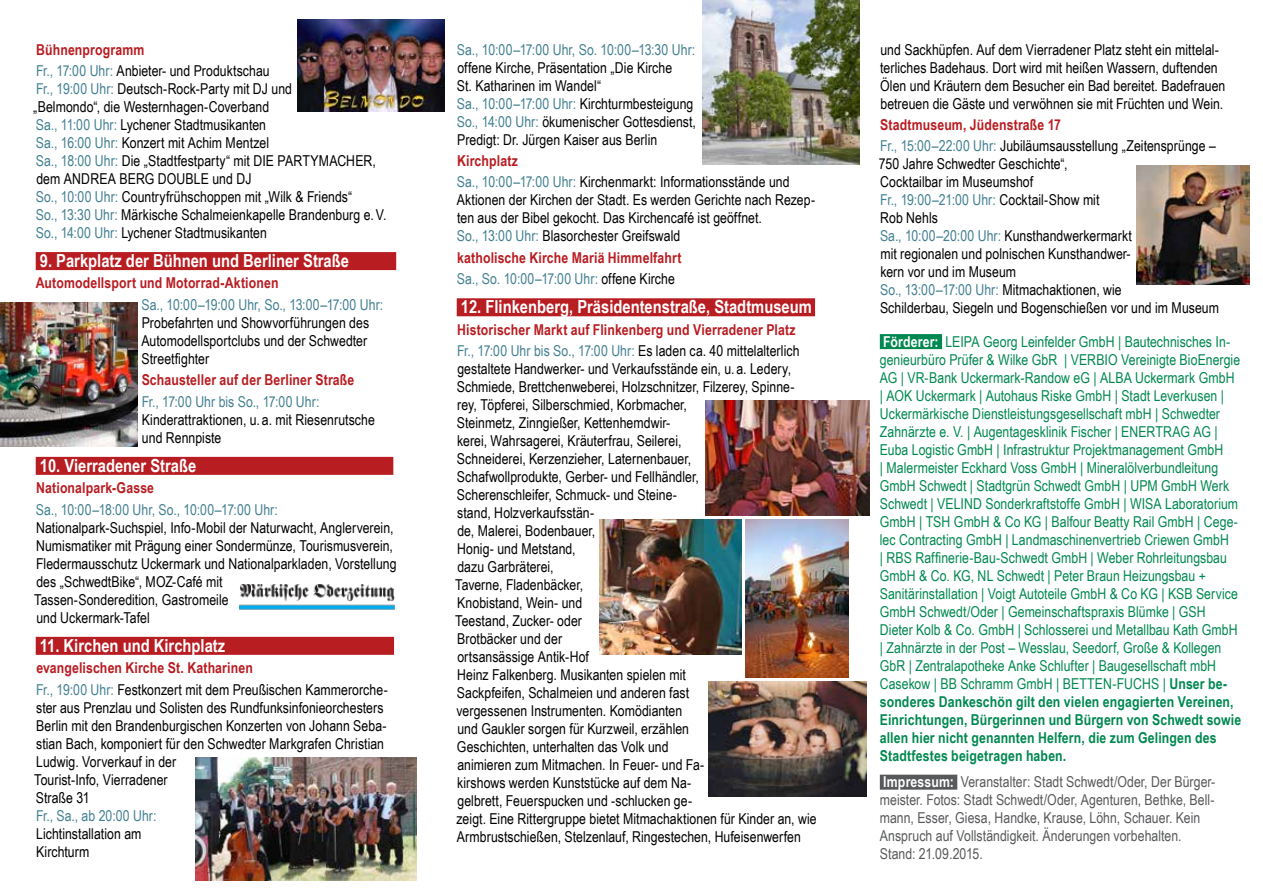
<style>
.page{position:relative;width:1263px;height:893px;background:#fff}
.page>*{position:absolute;margin:0;border:0;box-sizing:border-box;transform-origin:0 0}
.t1{font:700 18px "Arial Narrow";color:#fff}
.t2{font:15px/18px "Arial Narrow";color:#000}
.t3{font:15px/18px "Arial Narrow";letter-spacing:.005em;color:#008851}
.t4{font:700 15px/21.5px "Arial Narrow";letter-spacing:.01em;color:#b81d22}
.t5{font:15px/18px "Arial Narrow";color:#58595b}
.t6{font:15px "Arial Narrow";letter-spacing:.005em;color:#438092}
.s1{font-weight:700;color:#b81d22}
.s2{color:#438092}
.s3{font-weight:400;color:#438092}
.s4{font-weight:400;color:#000}
.s5{font-weight:700;color:#fff}
.s6{font-weight:700}
</style>
<div class="page">
<div style="left:36px;top:252px;width:360px;height:18px;background:#b81d22"></div>
<div style="left:36px;top:457px;width:357px;height:18px;background:#b81d22"></div>
<div style="left:36px;top:637px;width:358px;height:18px;background:#b81d22"></div>
<div style="left:457px;top:298px;width:358px;height:18px;background:#b81d22"></div>
<img style="left:239px;top:584px;width:156px;height:25px">
<img style="left:297px;top:19px;width:148px;height:92px">
<img style="left:0;top:303px;width:137px;height:143px">
<img style="left:196px;top:757px;width:220px;height:123px">
<img style="left:702px;top:0;width:157px;height:165px">
<img style="left:705px;top:400px;width:164px;height:115px">
<img style="left:709px;top:681px;width:157px;height:115px">
<img style="left:1137px;top:165px;width:113px;height:119px">
<img style="left:745px;top:519px;width:103px;height:158px">
<img style="left:600px;top:519px;width:141px;height:136px">
<div style="left:880px;top:334px;width:62px;height:15px;background:#008851"></div>
<div style="left:880px;top:775px;width:77px;height:15px;background:#58595b"></div>
<p class="t2" style="left:36px;top:38px;width:235px;line-height:21.5px"><span class="s1">Bühnenprogramm<br></span><span class="s2">Fr., 17:00 Uhr:</span> Anbieter- und Produktschau</p>
<p class="t2" style="left:33px;top:79px;width:355px"><span class="s2">Fr., 19:00 Uhr:</span> Deutsch-Rock-Party mit DJ und<br>„Belmondo“, die Westernhagen-Coverband<br><span class="s2">Sa., 11:00 Uhr:</span> Lychener Stadtmusikanten<br><span class="s2">Sa., 16:00 Uhr:</span> Konzert mit Achim Mentzel<br><span class="s2">Sa., 18:00 Uhr:</span> Die „Stadtfestparty“ mit DIE PARTYMACHER, dem ANDREA BERG DOUBLE und DJ<br><span class="s2">So., 10:00 Uhr:</span> Countryfrühschoppen mit „Wilk &amp; Friends“<br><span class="s2">So., 13:30 Uhr:</span> Märkische Schalmeienkapelle Brandenburg e.V.<br><span class="s2">So., 14:00 Uhr:</span> Lychener Stadtmusikanten</p>
<p class="t1" style="left:40px;top:247px;width:311px">9. Parkplatz der Bühnen und Berliner Straße</p>
<p class="t4" style="left:36px;top:272px;width:244px">Automodellsport und Motorrad-Aktionen</p>
<p class="t6" style="left:142px;top:294px;width:243px">Sa., 10:00–19:00 Uhr, So., 13:00–17:00 Uhr:</p>
<p class="t2" style="left:141px;top:313px;width:229px">Probefahrten und Showvorführungen des<br>Automodellsportclubs und der Schwedter<br>Streetfighter</p>
<p class="t4" style="left:142px;top:369px;width:214px">Schausteller auf der Berliner Straße</p>
<p class="t6" style="left:142px;top:390px;width:179px">Fr., 17:00 Uhr bis So., 17:00 Uhr:</p>
<p class="t2" style="left:142px;top:410px;width:235px">Kinderattraktionen, u. a. mit Riesenrutsche und Rennpiste</p>
<p class="t1" style="left:40px;top:452px;width:158px">10. Vierradener Straße</p>
<p class="t4" style="left:36px;top:476px;width:119px">Nationalpark-Gasse</p>
<p class="t6" style="left:36px;top:498px;width:243px">Sa., 10:00–18:00 Uhr, So., 10:00–17:00 Uhr:</p>
<p class="t2" style="left:34px;top:518px;width:364px">Nationalpark-Suchspiel, Info-Mobil der Naturwacht, Anglerverein, Numismatiker mit Prägung einer Sondermünze, Tourismusverein, Fledermausschutz Uckermark und Nationalparkladen, Vorstellung des „SchwedtBike“, MOZ-Café mit<br>Tassen-Sonderedition, Gastromeile<br>und Uckermark-Tafel</p>
<p class="t1" style="left:40px;top:632px;width:187px">11. Kirchen und Kirchplatz</p>
<p class="t2" style="left:36px;top:657px;width:353px;line-height:21.5px"><span class="s1">evangelischen Kirche St. Katharinen<br></span><span class="s2">Fr., 19:00 Uhr:</span> Festkonzert mit dem Preußischen Kammerorche-</p>
<p class="t2" style="left:34px;top:698px;width:354px">ster aus Prenzlau und Solisten des Rundfunksinfonieorchesters Berlin mit den Brandenburgischen Konzerten von Johann Seba&shy;stian Bach, komponiert für den Schwedter Markgrafen Christian Ludwig. Vorverkauf in der<br>Tourist-Info, Vierradener<br>Straße 31</p>
<p class="t6" style="left:36px;top:804px;width:122px">Fr., Sa., ab 20:00 Uhr:</p>
<p class="t2" style="left:36px;top:824px;width:107px">Lichtinstallation am<br>Kirchturm</p>
<p class="t6" style="left:457px;top:38px;width:240px">Sa., 10:00–17:00 Uhr, So. 10:00–13:30 Uhr:</p>
<p class="t2" style="left:457px;top:58px;width:241px">offene Kirche, Präsentation „Die Kirche<br>St. Katharinen im Wandel“<br><span class="s2">Sa., 10:00–17:00 Uhr:</span> Kirchturmbesteigung <span class="s2">So., 14:00 Uhr:</span> ökumenischer Gottesdienst, Predigt: Dr. Jürgen Kaiser aus Berlin</p>
<p class="t2" style="left:457px;top:149px;width:334px;line-height:21.5px"><span class="s1">Kirchplatz<br></span><span class="s2">Sa., 10:00–17:00 Uhr:</span> Kirchenmarkt: Informationsstände und</p>
<p class="t2" style="left:457px;top:190px;width:360px">Aktionen der Kirchen der Stadt. Es werden Gerichte nach Rezep&shy;ten aus der Bibel gekocht. Das Kirchencafé ist geöffnet.<br><span class="s2">So., 13:00 Uhr:</span> Blasorchester Greifswald</p>
<p class="t4" style="left:457px;top:246px;width:226px">katholische Kirche Mariä Himmelfahrt<br><span class="s3">Sa., So. 10:00–17:00 Uhr:</span> <span class="s4">offene Kirche</span></p>
<p class="t1" style="left:461px;top:293px;width:353px">12. Flinkenberg, Präsidentenstraße, Stadtmuseum</p>
<p class="t4" style="left:457px;top:318px;width:344px">Historischer Markt auf Flinkenberg und Vierradener Platz<br><span class="s3">Fr., 17:00 Uhr bis So., 17:00 Uhr:</span> <span class="s4">Es laden ca. 40 mittelalterlich</span></p>
<p class="t2" style="left:455px;top:359px;width:363px">gestaltete Handwerker- und Verkaufsstände ein, u. a. Ledery, Schmiede, Brettchenweberei, Holzschnitzer, Filzerey, Spinne-<br>rey, Töpferei, Silberschmied, Korbmacher,<br>Steinmetz, Zinngießer, Kettenhemdwir-<br>kerei, Wahrsagerei, Kräuterfrau, Seilerei,<br>Schneiderei, Kerzenzieher, Laternenbauer,<br>Schafwollprodukte, Gerber- und Fellhändler,<br>Scherenschleifer, Schmuck- und Steine-<br>stand, Holzverkaufsstän-<br>de, Malerei, Bodenbauer,<br>Honig- und Metstand,<br>dazu Garbräterei,<br>Taverne, Fladenbäcker,<br>Knobistand, Wein- und<br>Teestand, Zucker- oder<br>Brotbäcker und der<br>ortsansässige Antik-Hof<br>Heinz Falkenberg. Musikanten spielen mit<br>Sackpfeifen, Schalmeien und anderen fast<br>vergessenen Instrumenten. Komödianten<br>und Gaukler sorgen für Kurzweil, erzählen<br>Geschichten, unterhalten das Volk und<br>animieren zum Mitmachen. In Feuer- und Fa-<br>kirshows werden Kunststücke auf dem Na-<br>gelbrett, Feuerspucken und -schlucken ge-<br>zeigt. Eine Rittergruppe bietet Mitmachaktionen für Kinder an, wie Armbrustschießen, Stelzenlauf, Ringestechen, Hufeisenwerfen</p>
<p class="t2" style="left:880px;top:40px;width:347px">und Sackhüpfen. Auf dem Vierradener Platz steht ein mittelal&shy;terliches Badehaus. Dort wird mit heißen Wassern, duftenden Ölen und Kräutern dem Besucher ein Bad bereitet. Badefrauen betreuen die Gäste und verwöhnen sie mit Früchten und Wein.</p>
<p class="t2" style="left:880px;top:113px;width:337px;line-height:21.5px"><span class="s1">Stadtmuseum, Jüdenstraße 17<br></span><span class="s2">Fr., 15:00–22:00 Uhr:</span> Jubiläumsausstellung „Zeitensprünge –</p>
<p class="t2" style="left:879px;top:154px;width:342px">750 Jahre Schwedter Geschichte“,<br>Cocktailbar im Museumshof<br><span class="s2">Fr., 19:00–21:00 Uhr:</span> Cocktail-Show mit<br>Rob Nehls<br><span class="s2">Sa., 10:00–20:00 Uhr:</span> Kunsthandwerkermarkt<br>mit regionalen und polnischen Kunsthandwer-<br>kern vor und im Museum<br><span class="s2">So., 13:00–17:00 Uhr:</span> Mitmachaktionen, wie<br>Schilderbau, Siegeln und Bogenschießen vor und im Museum</p>
<p class="t3" style="left:880px;top:332px;width:363px"><span class="s5">Förderer:</span> LEIPA Georg Leinfelder GmbH | Bautechnisches In&shy;genieurbüro Prüfer &amp; Wilke GbR | VERBIO Vereinigte BioEnergie AG | VR-Bank Uckermark-Randow eG | ALBA Uckermark GmbH | AOK Uckermark | Autohaus Riske GmbH | Stadt Leverkusen | Uckermärkische Dienstleistungsgesellschaft mbH | Schwedter Zahnärzte e. V. | Augentagesklinik Fischer | ENERTRAG AG | Euba Logistic GmbH | Infrastruktur Projektmanagement GmbH<br>| Malermeister Eckhard Voss GmbH | Mineralölverbundleitung GmbH Schwedt | Stadtgrün Schwedt GmbH | UPM GmbH Werk Schwedt | VELIND Sonderkraftstoffe GmbH | WISA Laboratorium GmbH | TSH GmbH &amp; Co KG | Balfour Beatty Rail GmbH | Cege&shy;lec Contracting GmbH | Landmaschinenvertrieb Criewen GmbH<br>| RBS Raffinerie-Bau-Schwedt GmbH | Weber Rohrleitungsbau GmbH &amp; Co. KG, NL Schwedt | Peter Braun Heizungsbau + Sanitärinstallation | Voigt Autoteile GmbH &amp; Co KG | KSB Service GmbH Schwedt/Oder | Gemeinschaftspraxis Blümke | GSH Dieter Kolb &amp; Co. GmbH | Schlosserei und Metallbau Kath GmbH | Zahnärzte in der Post – Wesslau, Seedorf, Große &amp; Kollegen GbR | Zentralapotheke Anke Schlufter | Baugesellschaft mbH Casekow | BB Schramm GmbH | BETTEN-FUCHS | <span class="s6">Unser be&shy;sonderes Dankeschön gilt den vielen engagierten Vereinen, Einrichtungen, Bürgerinnen und Bürgern von Schwedt sowie allen hier nicht genannten Helfern, die zum Gelingen des Stadtfestes beigetragen haben.</span></p>
<p class="t5" style="left:880px;top:772px;width:336px"><span class="s5">Impressum:</span> Veranstalter: Stadt Schwedt/Oder, Der Bürger&shy;meister. Fotos: Stadt Schwedt/Oder, Agenturen, Bethke, Bell&shy;mann, Esser, Giesa, Handke, Krause, Löhn, Schauer. Kein Anspruch auf Vollständigkeit. Änderungen vorbehalten.<br>Stand: 21.09.2015.</p>
</div>
